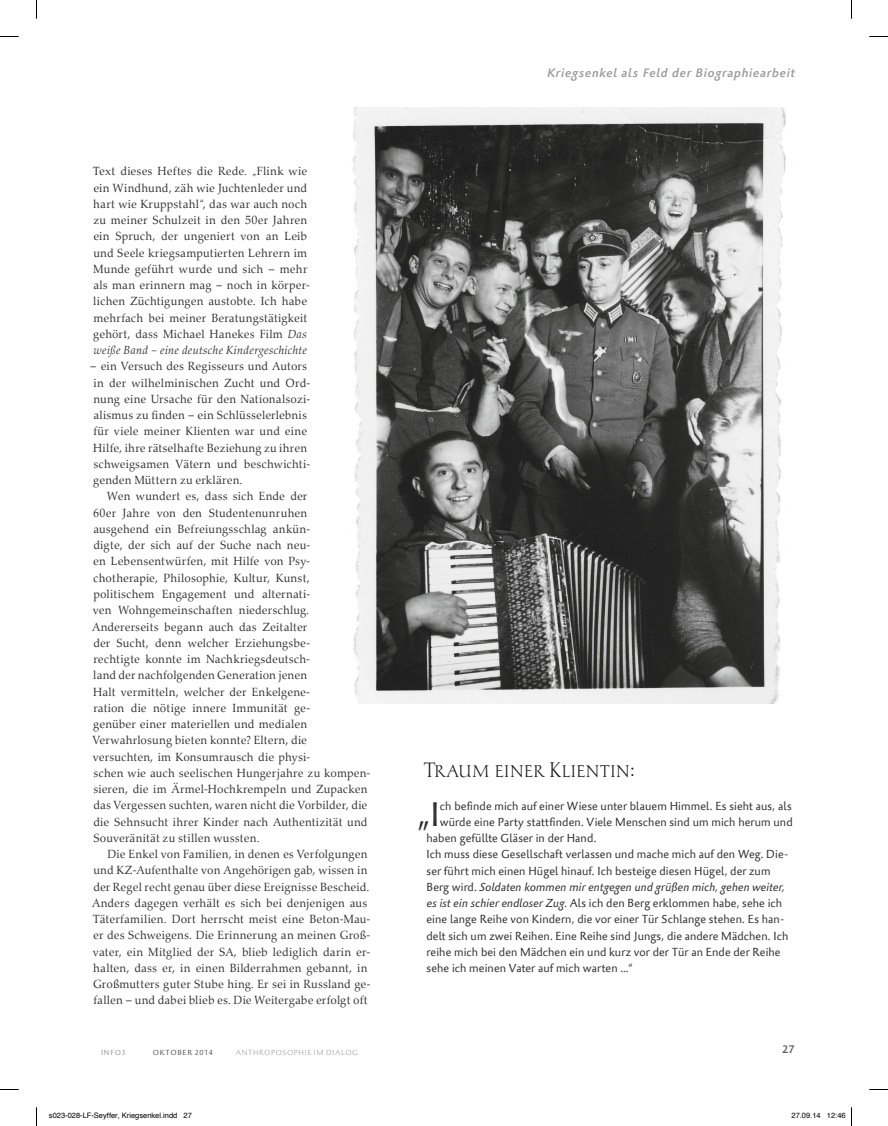
<style>
.page{position:relative;width:888px;height:1126px;background:#fff}
.page>*{position:absolute;margin:0;border:0;box-sizing:border-box;transform-origin:0 0}
.t1{font:34.62px "Palatino Sans Com";color:#323232;scale:.95 1}
.t2{font:21.38px "Palatino Nova Titling";letter-spacing:-.005em;color:#151616;scale:.95 1}
.t3{font:italic 500 12.5px "Palatino Sans Com";letter-spacing:.06em;color:#999}
.t4{font:11.88px/16.2px "Palatino Nova";letter-spacing:.01em;color:#323232;scale:.95 1}
.t5{font:11.88px "Palatino Sans Com";letter-spacing:.01em;color:#323232;scale:.95 1}
.t6{font:italic 11.88px "Palatino Sans Com";letter-spacing:.01em;color:#323232;scale:.95 1}
.t7{font:500 11.25px "Palatino Sans Com";color:#5b5b5b}
.t8{font:7.5px "Helvetica";color:#000}
.t9{font:300 7.5px "Palatino Sans Com";letter-spacing:.085em;color:#999}
.t10{font:7.5px "Palatino Sans Com";letter-spacing:.09em;color:#5b5b5b}
.t11{font:7.5px "Palatino Sans Com";letter-spacing:.095em;color:#999}
.s1{font-style:italic}
.s2{font-style:normal}
</style>
<div class="page">
<img style="left:352px;top:107px;width:434px;height:596px">
<svg style="left:0;top:36px;width:19px;height:1px"></svg>
<svg style="left:869px;top:36px;width:19px;height:1px"></svg>
<svg style="left:0;top:1089px;width:19px;height:1px"></svg>
<svg style="left:869px;top:1089px;width:19px;height:1px"></svg>
<svg style="left:36px;top:0;width:1px;height:19px"></svg>
<svg style="left:36px;top:1107px;width:1px;height:18px"></svg>
<svg style="left:851px;top:0;width:1px;height:19px"></svg>
<svg style="left:851px;top:1107px;width:1px;height:18px"></svg>
<p class="t4" style="left:93px;top:163px;width:230px">Text dieses Heftes die Rede. „Flink wie ein Windhund, zäh wie Juchtenleder und hart wie Kruppstahl“, das war auch noch zu meiner Schulzeit in den 50er Jahren ein Spruch, der ungeniert von an Leib und Seele kriegsamputierten Lehrern im Munde geführt wurde und sich – mehr als man erinnern mag – noch in körper&shy;lichen Züchtigungen austobte. Ich habe mehrfach bei meiner Beratungstätigkeit gehört, dass Michael Hanekes Film <span class="s1">Das weiße Band – eine deutsche Kindergeschichte</span></p>
<p class="t4" style="left:90px;top:358px;width:233px">– ein Versuch des Regisseurs und Autors in der wilhelminischen Zucht und Ord&shy;nung eine Ursache für den Nationalsozi&shy;alismus zu finden – ein Schlüsselerlebnis für viele meiner Klienten war und eine Hilfe, ihre rätselhafte Beziehung zu ihren schweigsamen Vätern und beschwichti&shy;genden Müttern zu erklären.</p>
<p class="t4" style="left:92px;top:488px;width:294px;text-indent:15px">Wen wundert es, dass sich Ende der<br>60er Jahre von den Studentenunruhen<br>ausgehend ein Befreiungsschlag ankün-<br>digte, der sich auf der Suche nach neu-<br>en Lebensentwürfen, mit Hilfe von Psy&shy;chotherapie, Philosophie, Kultur, Kunst, politischem Engagement und alternati-<br>ven Wohngemeinschaften niederschlug.<br>Andererseits begann auch das Zeitalter<br>der Sucht, denn welcher Erziehungsbe-<br>rechtigte konnte im Nachkriegsdeutsch-<br>land der nachfolgenden Generation jenen<br>Halt vermitteln, welcher der Enkelgene-<br>ration die nötige innere Immunität ge-<br>genüber einer materiellen und medialen Verwahrlosung bieten konnte? Eltern, die<br>versuchten, im Konsumrausch die physi-<br>schen wie auch seelischen Hungerjahre zu kompen&shy;sieren, die im Ärmel-Hochkrempeln und Zupacken das Vergessen suchten, waren nicht die Vorbilder, die die Sehnsucht ihrer Kinder nach Authentizität und Souveränität zu stillen wussten.</p>
<p class="t4" style="left:92px;top:846px;width:294px;text-indent:15px">Die Enkel von Familien, in denen es Verfolgungen und KZ-Aufenthalte von Angehörigen gab, wissen in der Regel recht genau über diese Ereignisse Bescheid.<br>Anders dagegen verhält es sich bei denjenigen aus Täterfamilien. Dort herrscht meist eine Beton-Mau&shy;er des Schweigens. Die Erinnerung an meinen Groß&shy;vater, ein Mitglied der SA, blieb lediglich darin er&shy;halten, dass er, in einen Bilderrahmen gebannt, in Großmutters guter Stube hing. Er sei in Russland ge&shy;fallen – und dabei blieb es. Die Weitergabe erfolgt oft</p>
<p class="t3" style="left:547px;top:65px;width:249px">Kriegsenkel als Feld der Biographiearbeit</p>
<h2 class="t2" style="left:424px;top:754px;width:225px">Traum einer Klientin:</h2>
<h1 class="t1" style="left:418px;top:792px;width:25px">„I</h1>
<p class="t5" style="left:440px;top:798px;width:372px">ch befinde mich auf einer Wiese unter blauem Himmel. Es sieht aus, als</p>
<p class="t5" style="left:440px;top:814px;width:373px">würde eine Party stattfinden. Viele Menschen sind um mich herum und</p>
<p class="t5" style="left:427px;top:830px;width:180px">haben gefüllte Gläser in der Hand.</p>
<p class="t5" style="left:426px;top:846px;width:382px">Ich muss diese Gesellschaft verlassen und mache mich auf den Weg. Die-</p>
<p class="t5" style="left:427px;top:863px;width:364px">ser führt mich einen Hügel hinauf. Ich besteige diesen Hügel, der zum</p>
<p class="t6" style="left:426px;top:879px;width:379px"><span class="s2">Berg wird.</span> Soldaten kommen mir entgegen und grüßen mich, gehen weiter,</p>
<p class="t5" style="left:427px;top:895px;width:376px"><span class="s1">es ist ein schier endloser Zug</span>. Als ich den Berg erklommen habe, sehe ich</p>
<p class="t5" style="left:426px;top:911px;width:378px">eine lange Reihe von Kindern, die vor einer Tür Schlange stehen. Es han-</p>
<p class="t5" style="left:426px;top:928px;width:383px">delt sich um zwei Reihen. Eine Reihe sind Jungs, die andere Mädchen. Ich</p>
<p class="t5" style="left:427px;top:944px;width:374px">reihe mich bei den Mädchen ein und kurz vor der Tür an Ende der Reihe</p>
<p class="t5" style="left:427px;top:960px;width:218px">sehe ich meinen Vater auf mich warten …“</p>
<p class="t11" style="left:101px;top:1047px;width:26px">INFO3</p>
<p class="t10" style="left:153px;top:1047px;width:61px">OKTOBER 2014</p>
<p class="t9" style="left:236px;top:1047px;width:123px">ANTHROPOSOPHIE IM DIALOG</p>
<p class="t7" style="left:782px;top:1042px;width:14px">27</p>
<p class="t8" style="left:49px;top:1109px;width:144px">s023-028-LF-Seyffer, Kriegsenkel.indd 27</p>
<p class="t8" style="left:791px;top:1109px;width:56px">27.09.14 12:46</p>
</div>
